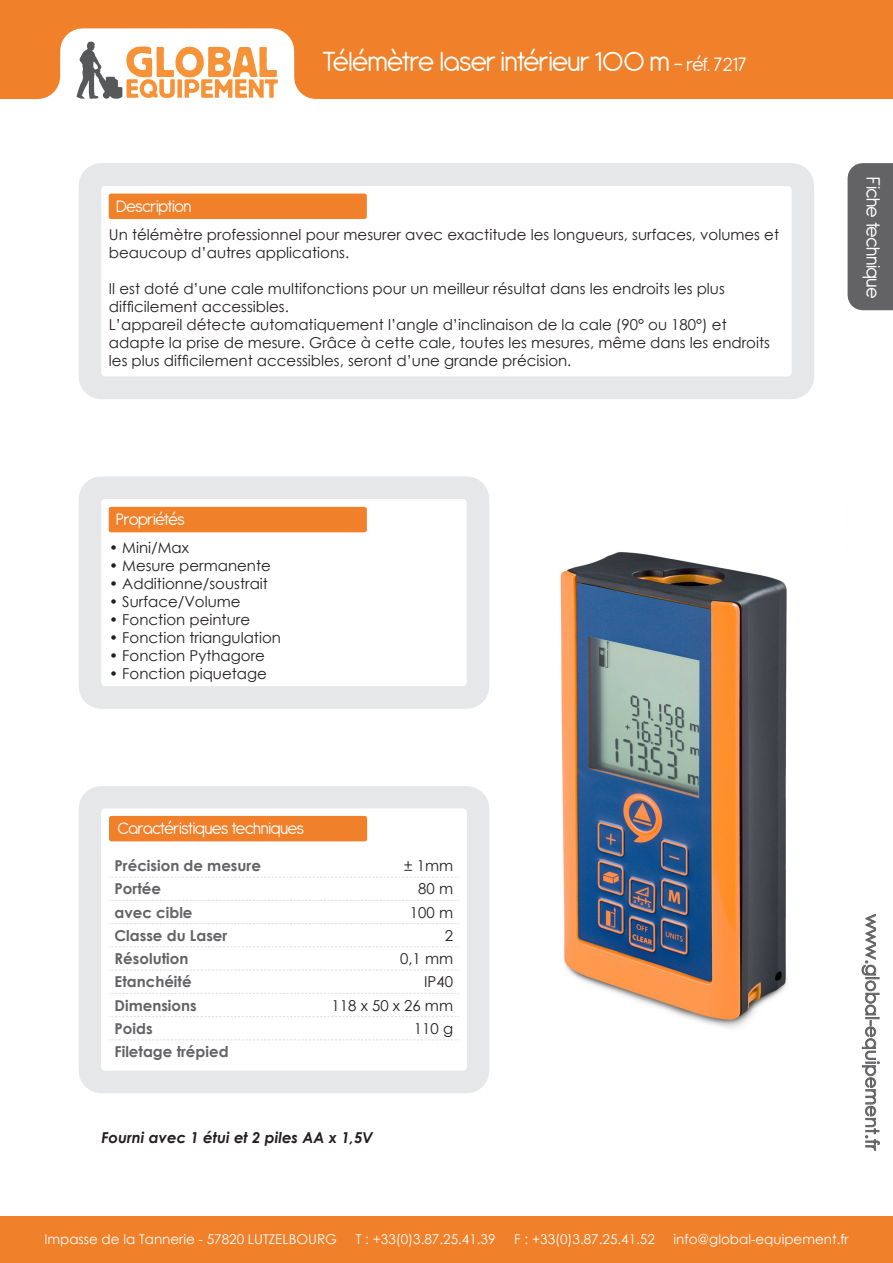
<style>
.page{position:relative;width:893px;height:1263px;background:#fff}
.page>*{position:absolute;margin:0;border:0;box-sizing:border-box;transform-origin:0 0}
.t1{font:30px "Antipasto";letter-spacing:-.04em;color:#fff}
.t2{font:21px "Antipasto";letter-spacing:-.04em;color:#fff}
.t3{font:18px "Antipasto";letter-spacing:-.04em;color:#fff}
.t4{font:18px "Century Gothic";color:#636366}
.t5{font:15px/18px "Century Gothic";color:#231f20}
.t6{font:700 15px "Century Gothic";color:#636366}
.t7{font:italic 700 15px "Century Gothic";color:#231f20}
.t8{font:13.5px "Century Gothic";color:#fff}
.s1{font-size:21px}
</style>
<div class="page">
<img style="left:560px;top:552px;width:227px;height:477px">
<div style="left:0;top:1216px;width:893px;height:47px;background:#f0802a"></div>
<div style="left:0;top:0;width:893px;height:56px;background:#f0802a"></div>
<div style="left:294px;top:50px;width:599px;height:49px;background:#f0802a"></div>
<div style="left:60px;top:28px;width:234px;height:110px;border:45px solid #fff"></div>
<div style="left:0;top:56px;width:60px;height:43px;background:#f0802a"></div>
<svg style="left:76px;top:41px;width:202px;height:58px"></svg>
<svg style="left:861px;top:913px;width:19px;height:238px"></svg>
<div style="left:79px;top:163px;width:735px;height:236px;background:#e6e7e9"></div>
<div style="left:101px;top:186px;width:691px;height:190px;background:#fff"></div>
<div style="left:109px;top:194px;width:258px;height:25px;background:#f0802a"></div>
<div style="left:848px;top:163px;width:45px;height:147px;background:#636366"></div>
<div style="left:79px;top:476px;width:410px;height:233px;background:#e6e7e9"></div>
<div style="left:101px;top:499px;width:366px;height:187px;background:#fff"></div>
<div style="left:109px;top:507px;width:258px;height:25px;background:#f0802a"></div>
<div style="left:79px;top:786px;width:410px;height:307px;background:#e6e7e9"></div>
<div style="left:101px;top:808px;width:366px;height:263px;background:#fff"></div>
<div style="left:109px;top:816px;width:258px;height:25px;background:#f0802a"></div>
<svg style="left:109px;top:877px;width:350px;height:1px"></svg>
<svg style="left:109px;top:900px;width:350px;height:1px"></svg>
<svg style="left:109px;top:923px;width:350px;height:1px"></svg>
<svg style="left:109px;top:946px;width:350px;height:1px"></svg>
<svg style="left:109px;top:970px;width:350px;height:1px"></svg>
<svg style="left:109px;top:993px;width:350px;height:1px"></svg>
<svg style="left:109px;top:1016px;width:350px;height:1px"></svg>
<svg style="left:109px;top:1039px;width:350px;height:1px"></svg>
<p class="t1" style="left:322px;top:45px;width:426px">Télémètre laser intérieur 100 m <span class="s1">- réf. 7217</span></p>
<p class="t3" style="left:116px;top:196px;width:77px">Description</p>
<p class="t5" style="left:109px;top:225px;width:672px">Un télémètre professionnel pour mesurer avec exactitude les longueurs, surfaces, volumes et beaucoup d’autres applications.</p>
<p class="t5" style="left:109px;top:279px;width:617px">Il est doté d’une cale multifonctions pour un meilleur résultat dans les endroits les plus</p>
<p class="t5" style="left:109px;top:297px;width:181px">difficilement accessibles.</p>
<p class="t5" style="left:109px;top:315px;width:619px">L’appareil détecte automatiquement l’angle d’inclinaison de la cale (90° ou 180°) et</p>
<p class="t5" style="left:109px;top:333px;width:663px">adapte la prise de mesure. Grâce à cette cale, toutes les mesures, même dans les endroits les plus difficilement accessibles, seront d’une grande précision.</p>
<p class="t2" style="left:885px;top:177px;width:123px;rotate:90deg">Fiche technique</p>
<p class="t3" style="left:116px;top:509px;width:70px">Propriétés</p>
<p class="t5" style="left:109px;top:538px;width:81px">• Mini/Max</p>
<p class="t5" style="left:109px;top:556px;width:163px">• Mesure permanente</p>
<p class="t5" style="left:109px;top:574px;width:160px">• Additionne/soustrait</p>
<p class="t5" style="left:109px;top:592px;width:133px">• Surface/Volume</p>
<p class="t5" style="left:109px;top:610px;width:143px">• Fonction peinture</p>
<p class="t5" style="left:109px;top:628px;width:173px">• Fonction triangulation</p>
<p class="t5" style="left:109px;top:646px;width:157px">• Fonction Pythagore</p>
<p class="t5" style="left:109px;top:664px;width:159px">• Fonction piquetage</p>
<p class="t3" style="left:118px;top:818px;width:188px">Caractéristiques techniques</p>
<p class="t6" style="left:115px;top:854px;width:148px">Précision de mesure</p>
<p class="t5" style="left:404px;top:856px;width:50px">± 1mm</p>
<p class="t6" style="left:115px;top:877px;width:48px">Portée</p>
<p class="t5" style="left:418px;top:880px;width:36px">80 m</p>
<p class="t6" style="left:115px;top:901px;width:79px">avec cible</p>
<p class="t5" style="left:410px;top:903px;width:45px">100 m</p>
<p class="t6" style="left:115px;top:924px;width:114px">Classe du Laser</p>
<p class="t5" style="left:445px;top:926px;width:10px">2</p>
<p class="t6" style="left:115px;top:947px;width:75px">Résolution</p>
<p class="t5" style="left:400px;top:949px;width:55px">0,1 mm</p>
<p class="t6" style="left:115px;top:970px;width:79px">Etanchéité</p>
<p class="t5" style="left:424px;top:973px;width:30px">IP40</p>
<p class="t6" style="left:115px;top:994px;width:84px">Dimensions</p>
<p class="t5" style="left:332px;top:996px;width:123px">118 x 50 x 26 mm</p>
<p class="t6" style="left:115px;top:1017px;width:40px">Poids</p>
<p class="t5" style="left:414px;top:1019px;width:41px">110 g</p>
<p class="t6" style="left:115px;top:1040px;width:115px">Filetage trépied</p>
<p class="t7" style="left:101px;top:1126px;width:273px">Fourni avec 1 étui et 2 piles AA x 1,5V</p>
<p class="t4" style="left:885px;top:914px;width:238px;rotate:90deg">www.global-equipement.fr</p>
<p class="t8" style="left:45px;top:1229px;width:294px">Impasse de la Tannerie - 57820 LUTZELBOURG</p>
<p class="t8" style="left:356px;top:1229px;width:141px">T : +33(0)3.87.25.41.39</p>
<p class="t8" style="left:514px;top:1229px;width:142px">F : +33(0)3.87.25.41.52</p>
<p class="t8" style="left:674px;top:1229px;width:177px">info@global-equipement.fr</p>
</div>
